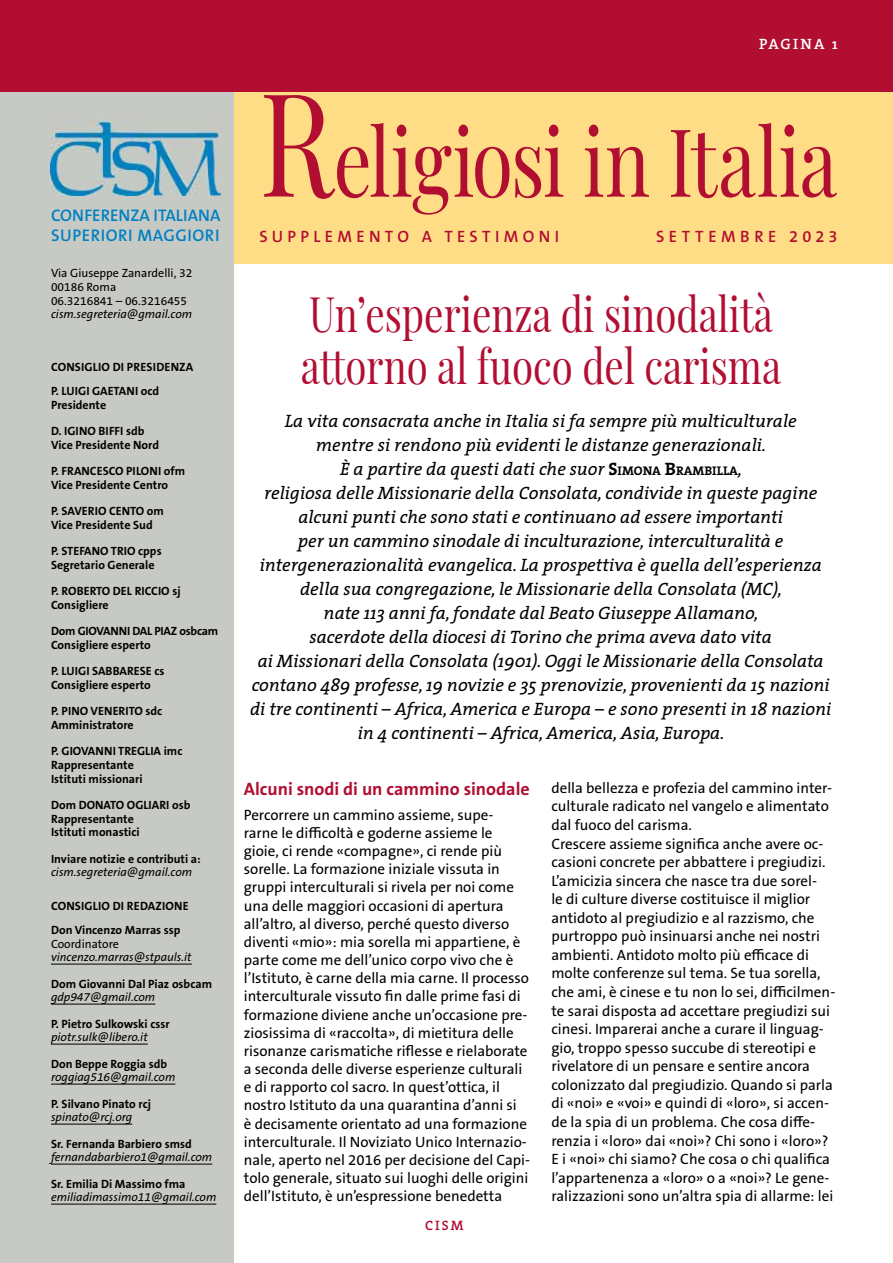
<style>
.page{position:relative;width:893px;height:1263px;background:#fff}
.page>*{position:absolute;margin:0;border:0;box-sizing:border-box;transform-origin:0 0}
.t1{font:94.5px "Playfair Display";letter-spacing:-.01em;color:#b10e32;scale:.8 1}
.t2{font:48px/52.5px "Playfair Display";color:#b10e32;scale:.8 1}
.t3{font:italic 18px/24px "The Serif";color:#000;text-align:center}
.t4{font:700 18px "The Sans B W7";color:#b10e32}
.t5{font:600 16.8px/20.2px "The Sans B W6";letter-spacing:.015em;color:#0081c3}
.t6{font:600 16.5px "The Sans B W6";letter-spacing:.265em;color:#b10e32}
.t7{font:15px/18.6px "The Sans B W5 Plain";color:#000}
.t8{font:600 15px "The Serif";letter-spacing:.145em;color:#fff}
.t9{font:600 13.65px "The Serif";color:#b10e32}
.t10{font:700 12px/26.4px "The Sans B W7";color:#000}
.t11{font:italic 12px "The Sans B W5 Plain";color:#000}
.t12{font:12px/13.5px "The Sans B W5 Plain";color:#000}
.t13{font:700 12px/26.4px "The Sans B W7";letter-spacing:-.02em;color:#000}
.s1{font-size:144px}
.s2{font-weight:700;font-style:normal}
.s3{font-weight:700;font-style:normal;font-size:12.6px}
</style>
<div class="page">
<div style="left:0;top:0;width:893px;height:94px;background:#b10e32"></div>
<div style="left:234px;top:92px;width:659px;height:172px;background:#ffdd86"></div>
<div style="left:0;top:92px;width:234px;height:1171px;background:#c6c9c4"></div>
<hr style="left:51px;top:964px;width:141px;height:1px;background:#000">
<hr style="left:51px;top:1004px;width:104px;height:1px;background:#000">
<hr style="left:51px;top:1044px;width:97px;height:1px;background:#000">
<hr style="left:51px;top:1084px;width:124px;height:1px;background:#000">
<hr style="left:51px;top:1124px;width:81px;height:1px;background:#000">
<hr style="left:51px;top:1164px;width:161px;height:1px;background:#000">
<hr style="left:51px;top:1204px;width:165px;height:1px;background:#000">
<img style="left:51px;top:119px;width:170px;height:77px">
<p class="t5" style="left:51px;top:205px;width:171px">CONFERENZA ITALIANA<br>SUPERIORI MAGGIORI</p>
<p class="t12" style="left:51px;top:267px;width:143px">Via Giuseppe Zanardelli, 32<br>00186 Roma<br>06.3216841 – 06.3216455</p>
<p class="t11" style="left:51px;top:307px;width:143px">cism.segreteria@gmail.com</p>
<p class="t10" style="left:51px;top:355px;width:144px;line-height:24.3px">CONSIGLIO DI PRESIDENZA<br>P. LUIGI GAETANI ocd</p>
<p class="t10" style="left:51px;top:392px;width:95px">Presidente<br>D. IGINO BIFFI sdb</p>
<p class="t10" style="left:51px;top:432px;width:136px">Vice Presidente Nord<br>P. FRANCESCO PILONI ofm</p>
<p class="t10" style="left:51px;top:472px;width:119px">Vice Presidente Centro<br>P. SAVERIO CENTO om</p>
<p class="t10" style="left:51px;top:512px;width:112px">Vice Presidente Sud<br>P. STEFANO TRIO cpps</p>
<p class="t10" style="left:51px;top:552px;width:131px">Segretario Generale<br>P. ROBERTO DEL RICCIO sj</p>
<p class="t13" style="left:51px;top:592px;width:169px">Consigliere<br>Dom GIOVANNI DAL PIAZ osbcam</p>
<p class="t10" style="left:51px;top:632px;width:115px">Consigliere esperto<br>P. LUIGI SABBARESE cs</p>
<p class="t10" style="left:51px;top:672px;width:113px">Consigliere esperto<br>P. PINO VENERITO sdc</p>
<p class="t10" style="left:51px;top:712px;width:133px">Amministratore<br>P. GIOVANNI TREGLIA imc</p>
<p class="t10" style="left:51px;top:758px;width:93px;line-height:13.6px">Rappresentante<br>Istituti missionari</p>
<p class="t10" style="left:51px;top:798px;width:141px;line-height:13.6px">Dom DONATO OGLIARI osb<br>Rappresentante<br>Istituti monastici</p>
<p class="t10" style="left:51px;top:845px;width:151px">Inviare notizie e contributi a:</p>
<p class="t11" style="left:51px;top:865px;width:143px">cism.segreteria@gmail.com</p>
<p class="t10" style="left:51px;top:894px;width:139px;line-height:24.3px">CONSIGLIO DI REDAZIONE<br>Don Vincenzo Marras ssp</p>
<p class="t12" style="left:51px;top:937px;width:69px">Coordinatore</p>
<p class="t11" style="left:51px;top:950px;width:142px">vincenzo.marras@stpauls.it</p>
<p class="t10" style="left:51px;top:970px;width:163px">Dom Giovanni Dal Piaz osbcam</p>
<p class="t11" style="left:51px;top:990px;width:106px">gdp947@gmail.com</p>
<p class="t10" style="left:51px;top:1010px;width:120px">P. Pietro Sulkowski cssr</p>
<p class="t11" style="left:51px;top:1030px;width:98px">piotr.sulk@libero.it</p>
<p class="t10" style="left:51px;top:1050px;width:118px">Don Beppe Roggia sdb</p>
<p class="t11" style="left:51px;top:1070px;width:126px">roggiag516@gmail.com</p>
<p class="t10" style="left:51px;top:1090px;width:102px">P. Silvano Pinato rcj</p>
<p class="t11" style="left:51px;top:1110px;width:83px">spinato@rcj.org</p>
<p class="t10" style="left:51px;top:1130px;width:142px">Sr. Fernanda Barbiero smsd</p>
<p class="t11" style="left:51px;top:1150px;width:163px">fernandabarbiero1@gmail.com</p>
<p class="t10" style="left:51px;top:1170px;width:136px">Sr. Emilia Di Massimo fma</p>
<p class="t11" style="left:51px;top:1190px;width:167px">emiliadimassimo11@gmail.com</p>
<p class="t8" style="left:759px;top:32px;width:80px">PAGINA 1</p>
<h1 class="t1" style="left:259px;top:88px;width:724px"><span class="s1">R</span>eligiosi in Italia</h1>
<p class="t6" style="left:259px;top:226px;width:301px">SUPPLEMENTO A TESTIMONI</p>
<p class="t6" style="left:656px;top:226px;width:183px">SETTEMBRE 2023</p>
<h2 class="t2" style="left:301px;top:283px;width:602px">Un’esperienza di sinodalità attorno al fuoco del carisma</h2>
<p class="t3" style="left:250px;top:409px;width:583px">La vita consacrata anche in Italia si fa sempre più multiculturale<br>mentre si rendono più evidenti le distanze generazionali.<br>È a partire da questi dati che suor <span class="s2">S</span><span class="s3">IMONA</span> <span class="s2">B</span><span class="s3">RAMBILLA</span>,<br>religiosa delle Missionarie della Consolata, condivide in queste pagine alcuni punti che sono stati e continuano ad essere importanti<br>per un cammino sinodale di inculturazione, interculturalità e intergenerazionalità evangelica. La prospettiva è quella dell’esperienza della sua congregazione, le Missionarie della Consolata (MC),<br>nate 113 anni fa, fondate dal Beato Giuseppe Allamano,<br>sacerdote della diocesi di Torino che prima aveva dato vita<br>ai Missionari della Consolata (1901). Oggi le Missionarie della Consolata contano 489 professe, 19 novizie e 35 prenovizie, provenienti da 15 nazioni di tre continenti – Africa, America e Europa – e sono presenti in 18 nazioni in 4 continenti – Africa, America, Asia, Europa.</p>
<p class="t4" style="left:244px;top:777px;width:287px">Alcuni snodi di un cammino sinodale</p>
<p class="t7" style="left:244px;top:806px;width:288px;line-height:18.1px">Percorrere un cammino assieme, supe&shy;rarne le difficoltà e goderne assieme le gioie, ci rende «compagne», ci rende più sorelle. La formazione iniziale vissuta in gruppi interculturali si rivela per noi come una delle maggiori occasioni di apertura all’altro, al diverso, perché questo diverso diventi «mio»: mia sorella mi appartiene, è parte come me dell’unico corpo vivo che è l’Istituto, è carne della mia carne. Il processo interculturale vissuto fin dalle prime fasi di formazione diviene anche un’occasione pre&shy;ziosissima di «raccolta», di mietitura delle risonanze carismatiche riflesse e rielaborate a seconda delle diverse esperienze culturali e di rapporto col sacro. In quest’ottica, il nostro Istituto da una quarantina d’anni si<br>è decisamente orientato ad una formazione interculturale. Il Noviziato Unico Internazio&shy;nale, aperto nel 2016 per decisione del Capi&shy;tolo generale, situato sui luoghi delle origini dell’Istituto, è un’espressione benedetta</p>
<p class="t9" style="left:425px;top:1214px;width:40px">CISM</p>
<p class="t7" style="left:551px;top:779px;width:285px">della bellezza e profezia del cammino inter&shy;culturale radicato nel vangelo e alimentato dal fuoco del carisma.<br>Crescere assieme significa anche avere oc&shy;casioni concrete per abbattere i pregiudizi.<br>L’amicizia sincera che nasce tra due sorel-<br>le di culture diverse costituisce il miglior antidoto al pregiudizio e al razzismo, che purtroppo può insinuarsi anche nei nostri ambienti. Antidoto molto più efficace di molte conferenze sul tema. Se tua sorella, che ami, è cinese e tu non lo sei, difficilmen&shy;te sarai disposta ad accettare pregiudizi sui cinesi. Imparerai anche a curare il linguag&shy;gio, troppo spesso succube di stereotipi e rivelatore di un pensare e sentire ancora colonizzato dal pregiudizio. Quando si parla di «noi» e «voi» e quindi di «loro», si accen&shy;de la spia di un problema. Che cosa diffe&shy;renzia i «loro» dai «noi»? Chi sono i «loro»?<br>E i «noi» chi siamo? Che cosa o chi qualifica l’appartenenza a «loro» o a «noi»? Le gene&shy;ralizzazioni sono un’altra spia di allarme: lei</p>
</div>
